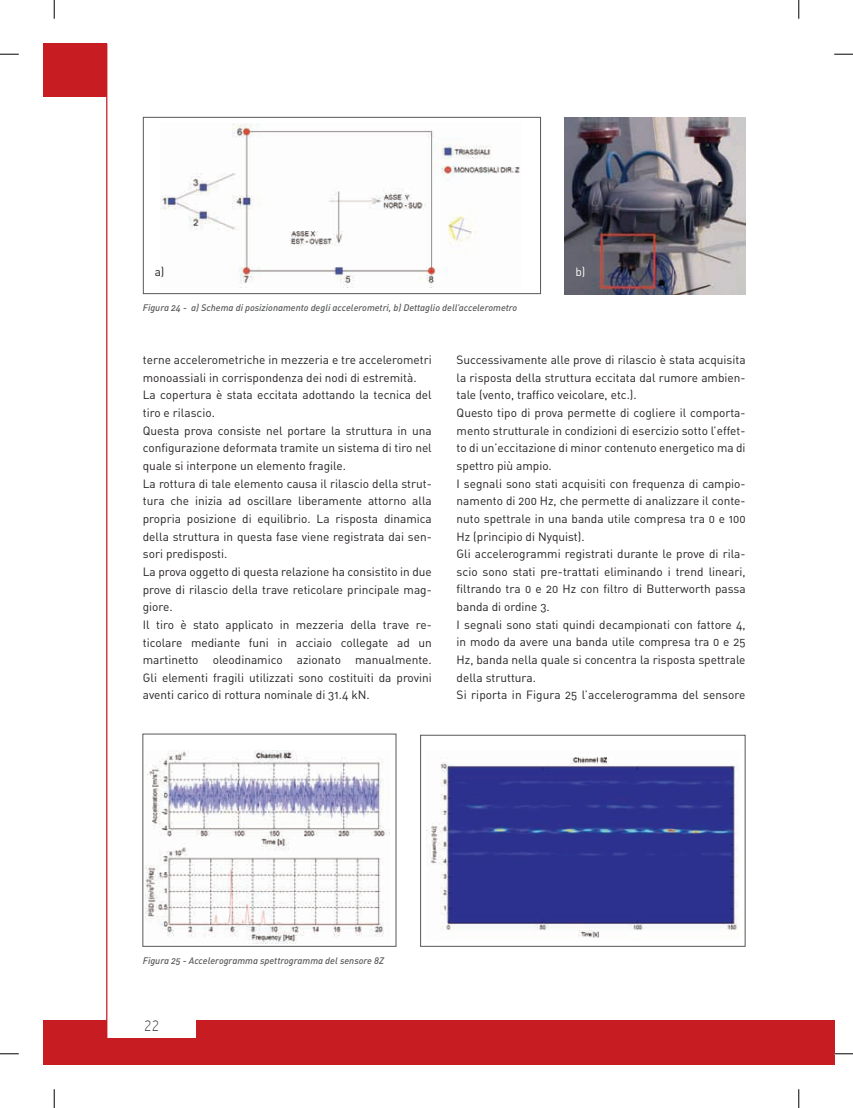
<style>
.page{position:relative;width:853px;height:1108px;background:#fff}
.page>*{position:absolute;margin:0;border:0;box-sizing:border-box;transform-origin:0 0}
.t1{font:15px "Capsuula";color:#231f20}
.t2{font:11.88px/17.6px "DIN Regular Alternate";color:#231f20}
.t3{font:11.88px "DIN Regular Alternate";color:#fff}
.t4{font:9.38px "DIN Medium Italic Alt";color:#57585a}
</style>
<div class="page">
<div style="left:798px;top:1020px;width:36px;height:44px;background:#c61c22"></div>
<div style="left:44px;top:1020px;width:754px;height:44px;background:#c61c22"></div>
<div style="left:107px;top:1006px;width:89px;height:31px;background:#fff"></div>
<div style="left:44px;top:44px;width:63px;height:53px;background:#c61c22"></div>
<hr style="left:106px;top:44px;width:1px;height:1020px;background:#c61c22">
<img style="left:564px;top:117px;width:181px;height:177px">
<img style="left:160px;top:123px;width:360px;height:164px">
<div style="left:143px;top:117px;width:398px;height:177px;border:1px solid #57585a"></div>
<img style="left:145px;top:750px;width:244px;height:194px">
<img style="left:427px;top:757px;width:311px;height:181px">
<div style="left:420px;top:734px;width:325px;height:212px;border:1px solid #57585a"></div>
<svg style="left:0;top:53px;width:19px;height:2px"></svg>
<svg style="left:834px;top:53px;width:18px;height:2px"></svg>
<svg style="left:0;top:1053px;width:19px;height:1px"></svg>
<svg style="left:834px;top:1053px;width:18px;height:1px"></svg>
<svg style="left:53px;top:0;width:2px;height:19px"></svg>
<svg style="left:53px;top:1089px;width:2px;height:19px"></svg>
<svg style="left:798px;top:0;width:1px;height:19px"></svg>
<svg style="left:798px;top:1089px;width:1px;height:19px"></svg>
<p class="t2" style="left:155px;top:262px;width:11px">a)</p>
<p class="t3" style="left:575px;top:264px;width:12px">b)</p>
<p class="t4" style="left:143px;top:302px;width:376px">Figura 24 - a) Schema di posizionamento degli accelerometri, b) Dettaglio dell’accelerometro</p>
<p class="t2" style="left:143px;top:351px;width:290px">terne accelerometriche in mezzeria e tre accelerometri monoassiali in corrispondenza dei nodi di estremità.<br>La copertura è stata eccitata adottando la tecnica del tiro e rilascio.<br>Questa prova consiste nel portare la struttura in una configurazione deformata tramite un sistema di tiro nel quale si interpone un elemento fragile.<br>La rottura di tale elemento causa il rilascio della strut&shy;tura che inizia ad oscillare liberamente attorno alla propria posizione di equilibrio. La risposta dinamica della struttura in questa fase viene registrata dai sen&shy;sori predisposti.<br>La prova oggetto di questa relazione ha consistito in due prove di rilascio della trave reticolare principale mag&shy;giore.<br>Il tiro è stato applicato in mezzeria della trave re&shy;ticolare mediante funi in acciaio collegate ad un martinetto oleodinamico azionato manualmente.<br>Gli elementi fragili utilizzati sono costituiti da provini aventi carico di rottura nominale di 31.4 kN.</p>
<p class="t2" style="left:456px;top:351px;width:290px">Successivamente alle prove di rilascio è stata acquisita la risposta della struttura eccitata dal rumore ambien&shy;tale (vento, traffico veicolare, etc.).<br>Questo tipo di prova permette di cogliere il comporta&shy;mento strutturale in condizioni di esercizio sotto l’effet&shy;to di un’eccitazione di minor contenuto energetico ma di spettro più ampio.<br>I segnali sono stati acquisiti con frequenza di campio&shy;namento di 200 Hz, che permette di analizzare il conte&shy;nuto spettrale in una banda utile compresa tra 0 e 100<br>Hz (principio di Nyquist).<br>Gli accelerogrammi registrati durante le prove di rila&shy;scio sono stati pre-trattati eliminando i trend lineari, filtrando tra 0 e 20 Hz con filtro di Butterworth passa banda di ordine 3.<br>I segnali sono stati quindi decampionati con fattore 4, in modo da avere una banda utile compresa tra 0 e 25<br>Hz, banda nella quale si concentra la risposta spettrale della struttura.<br>Si riporta in Figura 25 l’accelerogramma del sensore</p>
<p class="t4" style="left:143px;top:955px;width:243px">Figura 25 - Accelerogramma spettrogramma del sensore 8Z</p>
<p class="t1" style="left:144px;top:1017px;width:16px">22</p>
</div>
